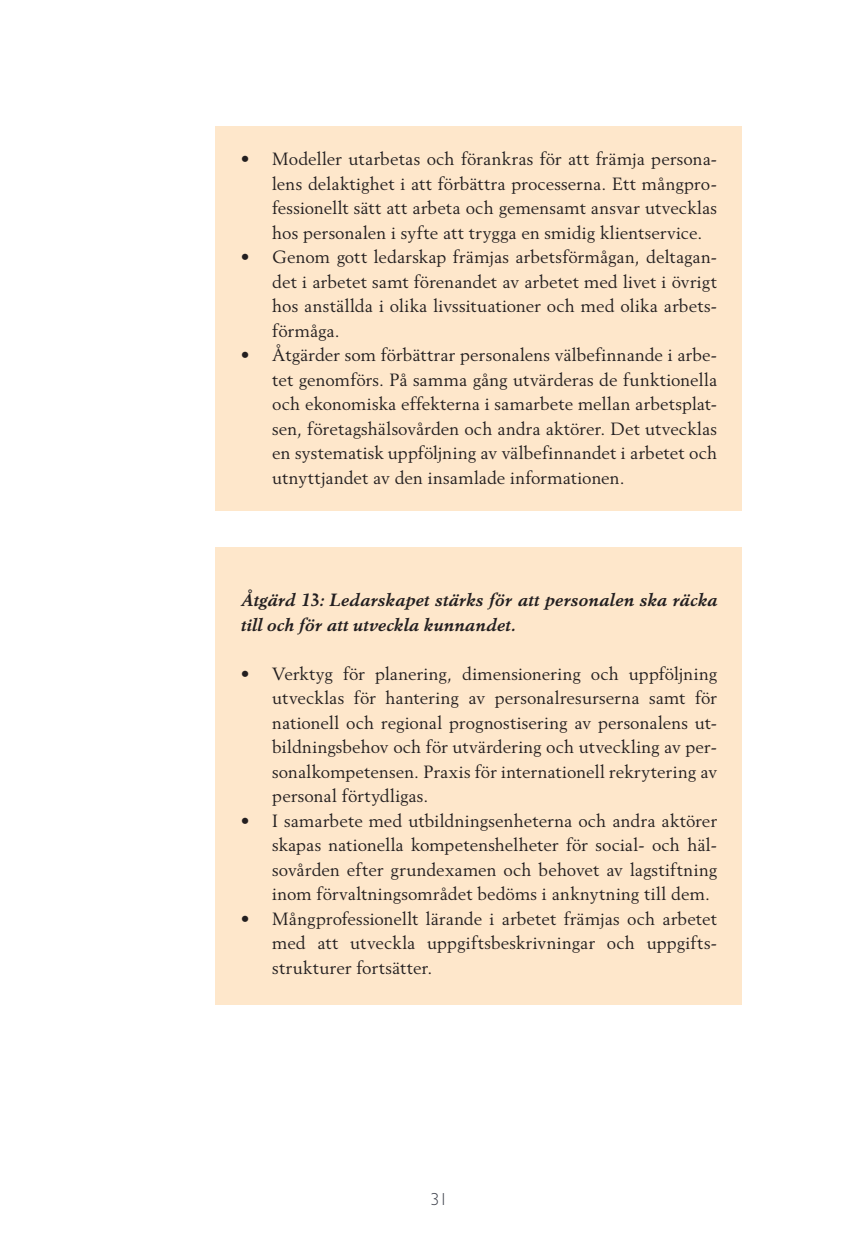
<style>
.page{position:relative;width:854px;height:1242px;background:#fff}
.page>*{position:absolute;margin:0;border:0;box-sizing:border-box;transform-origin:0 0}
.t1{font:17.5px/24.5px "Berling LT Std";letter-spacing:.015em;color:#231f20;text-align:justify}
.t2{font:italic 700 17.5px/24.5px "Berling LT Std";letter-spacing:.02em;color:#231f20}
.t3{font:300 17.5px "Gill Sans Std";color:#40444e}
</style>
<div class="page">
<div style="left:216px;top:547px;width:526px;height:458px;background:#fee7cb"></div>
<div style="left:216px;top:127px;width:526px;height:384px;background:#fee7cb"></div>
<p class="t1" style="left:272px;top:147px;width:446px;text-indent:-32px">• Modeller utarbetas och förankras för att främja persona&shy;lens delaktighet i att förbättra processerna. Ett mångpro&shy;fessionellt sätt att arbeta och gemensamt ansvar utvecklas hos personalen i syfte att trygga en smidig klientservice.</p>
<p class="t1" style="left:272px;top:245px;width:446px;text-indent:-32px">• Genom gott ledarskap främjas arbetsförmågan, deltagan&shy;det i arbetet samt förenandet av arbetet med livet i övrigt hos anställda i olika livssituationer och med olika arbets&shy;förmåga.</p>
<p class="t1" style="left:272px;top:343px;width:446px;text-indent:-32px">• Åtgärder som förbättrar personalens välbefinnande i arbe&shy;tet genomförs. På samma gång utvärderas de funktionella och ekonomiska effekterna i samarbete mellan arbetsplat&shy;sen, företagshälsovården och andra aktörer. Det utvecklas en systematisk uppföljning av välbefinnandet i arbetet och utnyttjandet av den insamlade informationen.</p>
<p class="t2" style="left:241px;top:588px;width:478px">Åtgärd 13: Ledarskapet stärks för att personalen ska räcka till och för att utveckla kunnandet.</p>
<p class="t1" style="left:272px;top:661px;width:446px;text-indent:-32px">• Verktyg för planering, dimensionering och uppföljning utvecklas för hantering av personalresurserna samt för nationell och regional prognostisering av personalens ut&shy;bildningsbehov och för utvärdering och utveckling av per&shy;sonalkompetensen. Praxis för internationell rekrytering av personal förtydligas.</p>
<p class="t1" style="left:272px;top:808px;width:446px;text-indent:-32px">• I samarbete med utbildningsenheterna och andra aktörer skapas nationella kompetenshelheter för social- och häl&shy;sovården efter grundexamen och behovet av lagstiftning inom förvaltningsområdet bedöms i anknytning till dem.</p>
<p class="t1" style="left:272px;top:906px;width:446px;text-indent:-32px">• Mångprofessionellt lärande i arbetet främjas och arbetet med att utveckla uppgiftsbeskrivningar och uppgifts&shy;strukturer fortsätter.</p>
<p class="t3" style="left:430px;top:1189px;width:19px">31</p>
</div>
